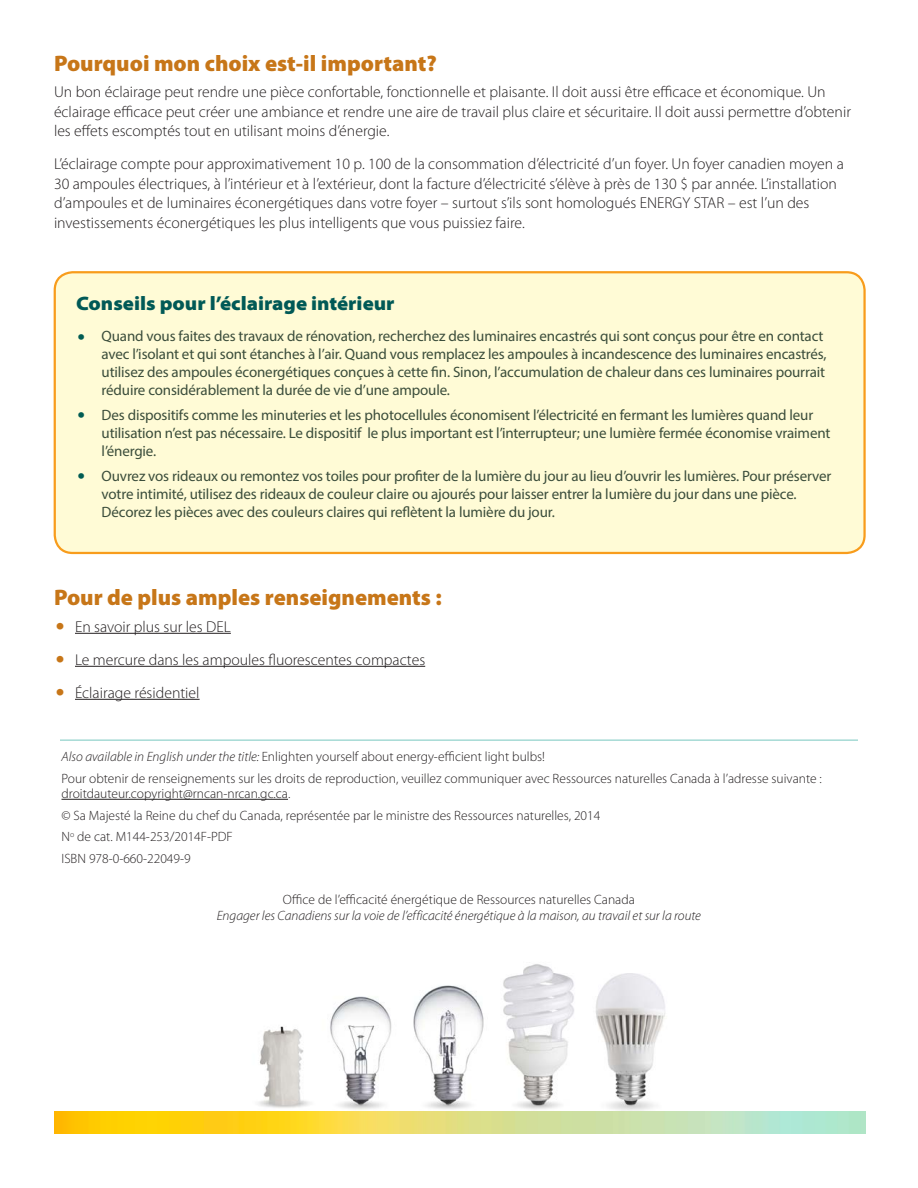
<style>
.page{position:relative;width:918px;height:1188px;background:#fff}
.page>*{position:absolute;margin:0;border:0;box-sizing:border-box;transform-origin:0 0}
.t1{font:900 22.5px "Myriad Pro";color:#c77618}
.t2{font:900 semi-expanded 19.5px "Myriad Pro";color:#005956}
.t3{font:300 15.75px/19.5px "Myriad Pro";color:#231f20}
.t4{font:15px/18px "Myriad Pro";letter-spacing:-.01em;color:#3b4d3b}
.t5{font:300 13.5px/15px "Myriad Pro";color:#231f20}
.t6{font:italic 300 13.5px/16.2px "Myriad Pro";color:#231f20;text-align:center}
.s1{font-size:27px;color:#005c53}
.s2{font-size:37.5px;color:#c77618}
.s3{font-style:italic}
.s4{font-style:normal}
</style>
<div class="page">
<hr style="left:75px;top:633px;width:156px;height:1px;background:#231f20">
<hr style="left:75px;top:666px;width:350px;height:1px;background:#231f20">
<hr style="left:75px;top:699px;width:125px;height:1px;background:#231f20">
<hr style="left:60px;top:739px;width:798px;height:2px;background:#a5dad4">
<hr style="left:62px;top:799px;width:226px;height:1px;background:#231f20">
<div style="left:55px;top:272px;width:810px;height:281px;background:#fffbd6;border-radius:18px"></div>
<div style="left:54px;top:271px;width:812px;height:283px;border:2px solid #f89c1c;border-radius:18px"></div>
<img style="left:258px;top:964px;width:407px;height:147px">
<img style="left:54px;top:1111px;width:811px;height:23px">
<h2 class="t1" style="left:54px;top:51px;width:384px">Pourquoi mon choix est-il important?</h2>
<p class="t3" style="left:54px;top:82px;width:798px">Un bon éclairage peut rendre une pièce confortable, fonctionnelle et plaisante. Il doit aussi être efficace et économique. Un éclairage efficace peut créer une ambiance et rendre une aire de travail plus claire et sécuritaire. Il doit aussi permettre d’obtenir les effets escomptés tout en utilisant moins d’énergie.</p>
<p class="t3" style="left:54px;top:154px;width:791px">L’éclairage compte pour approximativement 10 p. 100 de la consommation d’électricité d’un foyer. Un foyer canadien moyen a 30 ampoules électriques, à l’intérieur et à l’extérieur, dont la facture d’électricité s’élève à près de 130 $ par année. L’installation d’ampoules et de luminaires éconergétiques dans votre foyer – surtout s’ils sont homologués ENERGY STAR – est l’un des investissements éconergétiques les plus intelligents que vous puissiez faire.</p>
<h2 class="t2" style="left:76px;top:292px;width:320px">Conseils pour l’éclairage intérieur</h2>
<p class="t4" style="left:102px;top:327px;width:727px;text-indent:-24px"><span class="s1">•</span> Quand vous faites des travaux de rénovation, recherchez des luminaires encastrés qui sont conçus pour être en contact avec l’isolant et qui sont étanches à l’air. Quand vous remplacez les ampoules à incandescence des luminaires encastrés, utilisez des ampoules éconergétiques conçues à cette fin. Sinon, l’accumulation de chaleur dans ces luminaires pourrait réduire considérablement la durée de vie d’une ampoule.</p>
<p class="t4" style="left:102px;top:406px;width:730px;text-indent:-24px"><span class="s1">•</span> Des dispositifs comme les minuteries et les photocellules économisent l’électricité en fermant les lumières quand leur utilisation n’est pas nécessaire. Le dispositif le plus important est l’interrupteur; une lumière fermée économise vraiment l’énergie.</p>
<p class="t4" style="left:102px;top:467px;width:731px;text-indent:-24px"><span class="s1">•</span> Ouvrez vos rideaux ou remontez vos toiles pour profiter de la lumière du jour au lieu d’ouvrir les lumières. Pour préserver votre intimité, utilisez des rideaux de couleur claire ou ajourés pour laisser entrer la lumière du jour dans une pièce.<br>Décorez les pièces avec des couleurs claires qui reflètent la lumière du jour.</p>
<h2 class="t1" style="left:54px;top:585px;width:389px">Pour de plus amples renseignements :</h2>
<p class="t3" style="left:56px;top:617px;width:177px"><span class="s2">•</span> En savoir plus sur les DEL</p>
<p class="t3" style="left:56px;top:650px;width:371px"><span class="s2">•</span> Le mercure dans les ampoules fluorescentes compactes</p>
<p class="t3" style="left:56px;top:683px;width:146px"><span class="s2">•</span> Éclairage résidentiel</p>
<p class="t5" style="left:62px;top:749px;width:485px"><span class="s3">Also available in English under the title:</span> Enlighten yourself about energy-efficient light bulbs!</p>
<p class="t5" style="left:62px;top:771px;width:762px">Pour obtenir de renseignements sur les droits de reproduction, veuillez communiquer avec Ressources naturelles Canada à l’adresse suivante : droitdauteur.copyright@rncan-nrcan.gc.ca.</p>
<p class="t5" style="left:62px;top:808px;width:540px">© Sa Majesté la Reine du chef du Canada, représentée par le ministre des Ressources naturelles, 2014</p>
<p class="t5" style="left:62px;top:829px;width:173px">N<sup>o</sup> de cat. M144-253/2014F-PDF</p>
<p class="t5" style="left:62px;top:851px;width:131px">ISBN 978-0-660-22049-9</p>
<p class="t6" style="left:217px;top:892px;width:486px"><span class="s4">Office de l’efficacité énergétique de Ressources naturelles Canada<br></span>Engager les Canadiens sur la voie de l’efficacité énergétique à la maison, au travail et sur la route</p>
</div>
